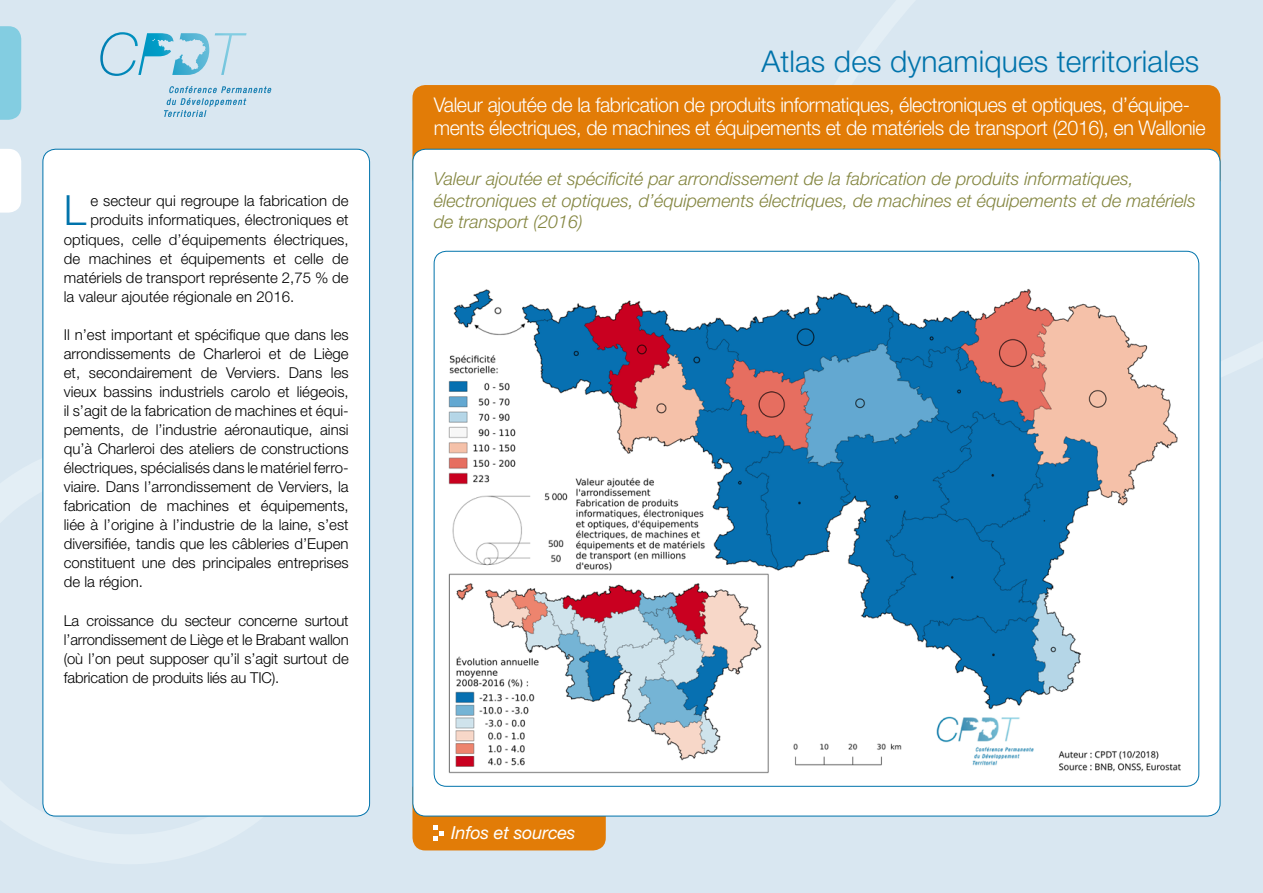
<style>
.page{position:relative;width:1263px;height:893px;background:#d9e7f1}
.page>*{position:absolute;margin:0;border:0;box-sizing:border-box;transform-origin:0 0}
.t1{font:300 41.7px "Helvetica Neue LT Std";color:#0073ab}
.t2{font:300 30px "Helvetica Neue LT Std";letter-spacing:.005em;color:#0073ab}
.t3{font:300 20.25px/22.5px "Helvetica Neue LT Std";letter-spacing:-.02em;color:#fff}
.t4{font:italic 300 18px/21.6px "Helvetica Neue LT Std";color:#83853f}
.t5{font:italic 18px "Helvetica Neue LT Std";letter-spacing:-.01em;color:#fff}
.t6{font:300 15px/19px "Helvetica Neue LT Std";letter-spacing:.005em;color:#000;text-align:justify}
</style>
<div class="page">
<div style="left:412px;top:85px;width:808px;height:106px;background:#e27c07;border-radius:13px"></div>
<svg style="left:164px;top:86px;width:107px;height:31px"></svg>
<svg style="left:215px;top:33px;width:32px;height:42px"></svg>
<svg style="left:100px;top:32px;width:109px;height:44px"></svg>
<div style="left:0;top:26px;width:21px;height:94px;background:#83cde1"></div>
<svg style="left:0;top:149px;width:21px;height:64px"></svg>
<div style="left:43px;top:149px;width:327px;height:667px;background:#fff;border-radius:13px"></div>
<div style="left:413px;top:149px;width:807px;height:667px;background:#fff;border-radius:13px"></div>
<svg style="left:412px;top:787px;width:194px;height:63px"></svg>
<img style="left:438px;top:251px;width:757px;height:536px">
<h1 class="t1" style="left:64px;top:185px;width:24px">L</h1>
<p class="t6" style="left:90px;top:191px;width:260px">e secteur qui regroupe la fabrication de</p>
<p class="t6" style="left:90px;top:210px;width:260px">produits informatiques, électroniques et</p>
<p class="t6" style="left:64px;top:229px;width:286px">optiques, celle d’équipements électriques,</p>
<p class="t6" style="left:64px;top:248px;width:286px">de machines et équipements et celle de</p>
<p class="t6" style="left:64px;top:267px;width:286px">matériels de transport représente 2,75 % de</p>
<p class="t6" style="left:64px;top:286px;width:232px">la valeur ajoutée régionale en 2016.</p>
<p class="t6" style="left:64px;top:325px;width:286px">Il n’est important et spécifique que dans les arrondissements de Charleroi et de Liège et, secondairement de Verviers. Dans les vieux bassins industriels carolo et liégeois, il s’agit de la fabrication de machines et équi&shy;pements, de l’industrie aéronautique, ainsi qu’à Charleroi des ateliers de constructions électriques, spécialisés dans le matériel ferro&shy;viaire. Dans l’arrondissement de Verviers, la fabrication de machines et équipements, liée à l’origine à l’industrie de la laine, s’est diversifiée, tandis que les câbleries d’Eupen constituent une des principales entreprises de la région.</p>
<p class="t6" style="left:64px;top:610px;width:286px">La croissance du secteur concerne surtout l’arrondissement de Liège et le Brabant wallon (où l’on peut supposer qu’il s’agit surtout de fabrication de produits liés au TIC).</p>
<h2 class="t2" style="left:761px;top:43px;width:439px">Atlas des dynamiques territoriales</h2>
<h3 class="t3" style="left:434px;top:93px;width:773px">Valeur ajoutée de la fabrication de produits informatiques, électroniques et optiques, d’équipe&shy;ments électriques, de machines et équipements et de matériels de transport (2016), en Wallonie</h3>
<p class="t4" style="left:434px;top:168px;width:764px">Valeur ajoutée et spécificité par arrondissement de la fabrication de produits informatiques, électroniques et optiques, d’équipements électriques, de machines et équipements et de matériels de transport (2016)</p>
<p class="t5" style="left:451px;top:822px;width:126px">Infos et sources</p>
</div>
